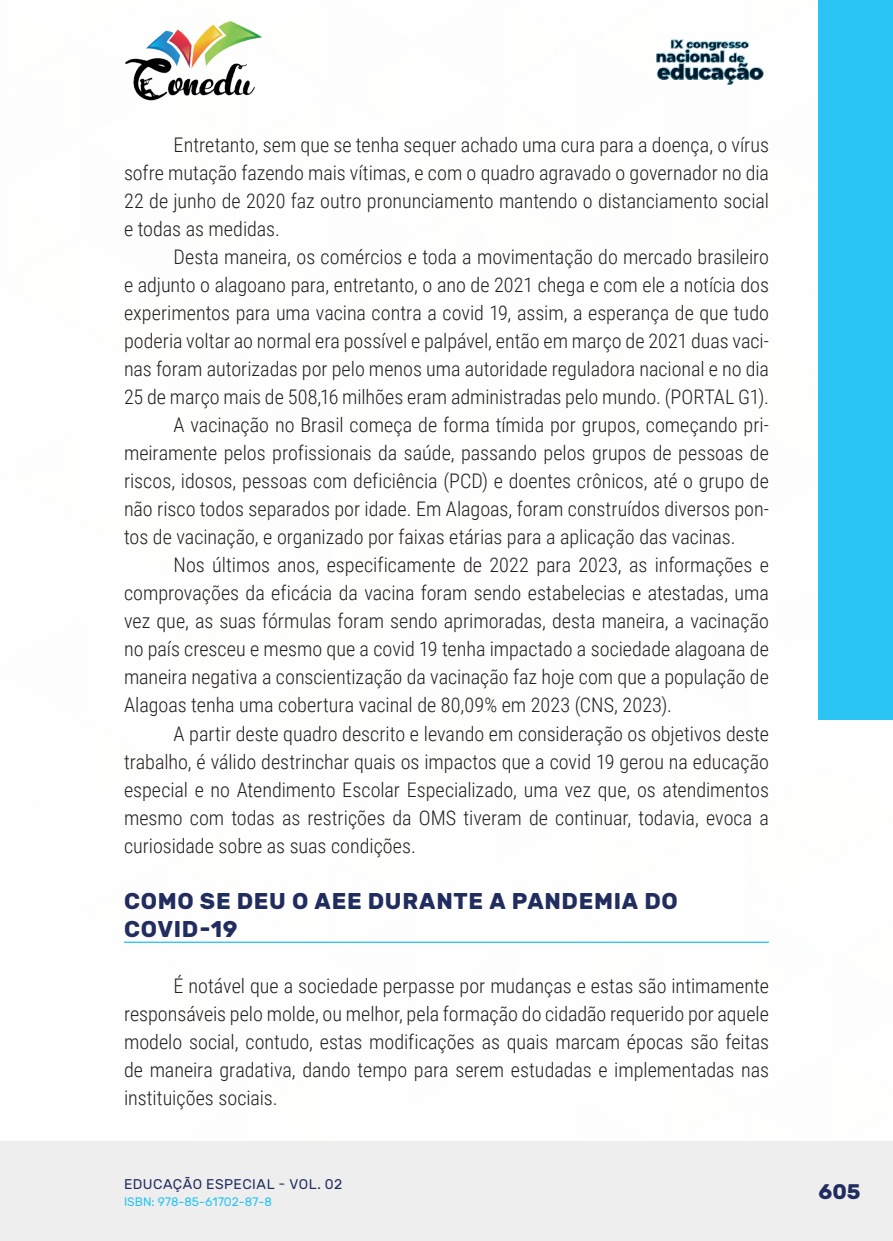
<style>
.page{position:relative;width:893px;height:1241px;background:#fff}
.page>*{position:absolute;margin:0;border:0;box-sizing:border-box;transform-origin:0 0}
._10_SUBTITULO{font:700 22.75px/28px "Rubik";letter-spacing:.03em;color:#202d5e}
.t1{font:700 21px "Rubik";color:#202d5e}
._9_CORPO{font:300 20.12px/28px "Roboto Condensed";color:#231f20;text-align:justify}
.t2{font:14px "Rubik";letter-spacing:.035em;color:#202d5e}
.t3{font:12.25px "Rubik";color:#29c4f3}
</style>
<div class="page">
<div style="left:0;top:1141px;width:893px;height:99px;background:#eeeeef"></div>
<div style="left:819px;top:0;width:74px;height:719px;background:#29c4f3"></div>
<img style="left:125px;top:20px;width:137px;height:81px">
<img style="left:656px;top:39px;width:108px;height:46px">
<hr style="left:124px;top:941px;width:645px;height:1px;background:#29c4f3">
<p class="_9_CORPO" style="left:124px;top:130px;width:646px;text-indent:50px">Entretanto, sem que se tenha sequer achado uma cura para a doença, o vírus sofre mutação fazendo mais vítimas, e com o quadro agravado o go vernador no dia 22 de junho de 2020 faz outro pronunciamento mantendo o distanciamento social e todas as medidas.</p>
<p class="_9_CORPO" style="left:124px;top:242px;width:646px;text-indent:50px">Desta maneira, os comércios e toda a movimentação do mercado brasileiro e adjunto o alagoano para, entretanto, o ano de 2021 chega e com ele a notícia dos experimentos para uma vacina contra a covid 19, assim, a esperança de que tudo poderia voltar ao normal era possível e palpável, então em março de 2021 duas vaci&shy;nas foram autorizadas por pelo menos uma autoridade reguladora nacional e no dia 25 de março mais de 508,16 milhões eram administradas pelo mundo. (PORTAL G1).</p>
<p class="_9_CORPO" style="left:124px;top:410px;width:646px;text-indent:50px">A vacinação no Brasil começa de forma tímida por grupos, começando pri&shy;meiramente pelos profissionais da saúde, passando pelos grupos de pessoas de riscos, idosos, pessoas com deficiência (PCD) e doentes crônicos, até o grupo de não risco todos separados por idade. Em Alagoas, foram construídos diversos pon&shy;tos de vacinação, e organizado por faixas etárias para a aplicação das vacinas.</p>
<p class="_9_CORPO" style="left:124px;top:550px;width:646px;text-indent:50px">Nos últimos anos, especificamente de 2022 para 2023, as informações e comprovações da eficácia da vacina foram sendo estabelecias e atestadas, uma vez que, as suas fórmulas foram sendo aprimoradas, desta maneira, a vacinação no país cresceu e mesmo que a covid 19 tenha impactado a sociedade alagoana de maneira negativa a conscientização da vacinação faz hoje com que a população de Alagoas tenha uma cobertura vacinal de 80,09% em 2023 (CNS, 2023).</p>
<p class="_9_CORPO" style="left:124px;top:718px;width:646px;text-indent:50px">A partir deste quadro descrito e levando em consideração os objetivos deste trabalho, é válido destrinchar quais os impactos que a covid 19 gerou na educação especial e no Atendimento Escolar Especializado, uma vez que, os atendimentos mesmo com todas as restrições da OMS tiveram de continuar, todavia, evoca a curiosidade sobre as suas condições.</p>
<p class="_10_SUBTITULO" style="left:124px;top:887px;width:555px">COMO SE DEU O AEE DURANTE A PANDEMIA DO<br>COVID-19</p>
<p class="_9_CORPO" style="left:124px;top:970px;width:646px;text-indent:50px">É notável que a sociedade perpasse por mudanças e estas são intimamente responsáveis pelo molde, ou melhor, pela formação do cidadão requerido por aquele modelo social, contudo, estas modificações as quais marcam épocas são feitas de maneira gradativa, dando tempo para serem estudadas e implementadas nas instituições sociais.</p>
<p class="t2" style="left:124px;top:1175px;width:220px">EDUCAÇÃO ESPECIAL - VOL. 02</p>
<p class="t3" style="left:124px;top:1194px;width:149px">ISBN: 978-85-61702-87-8</p>
<p class="t1" style="left:819px;top:1179px;width:44px">605</p>
</div>
